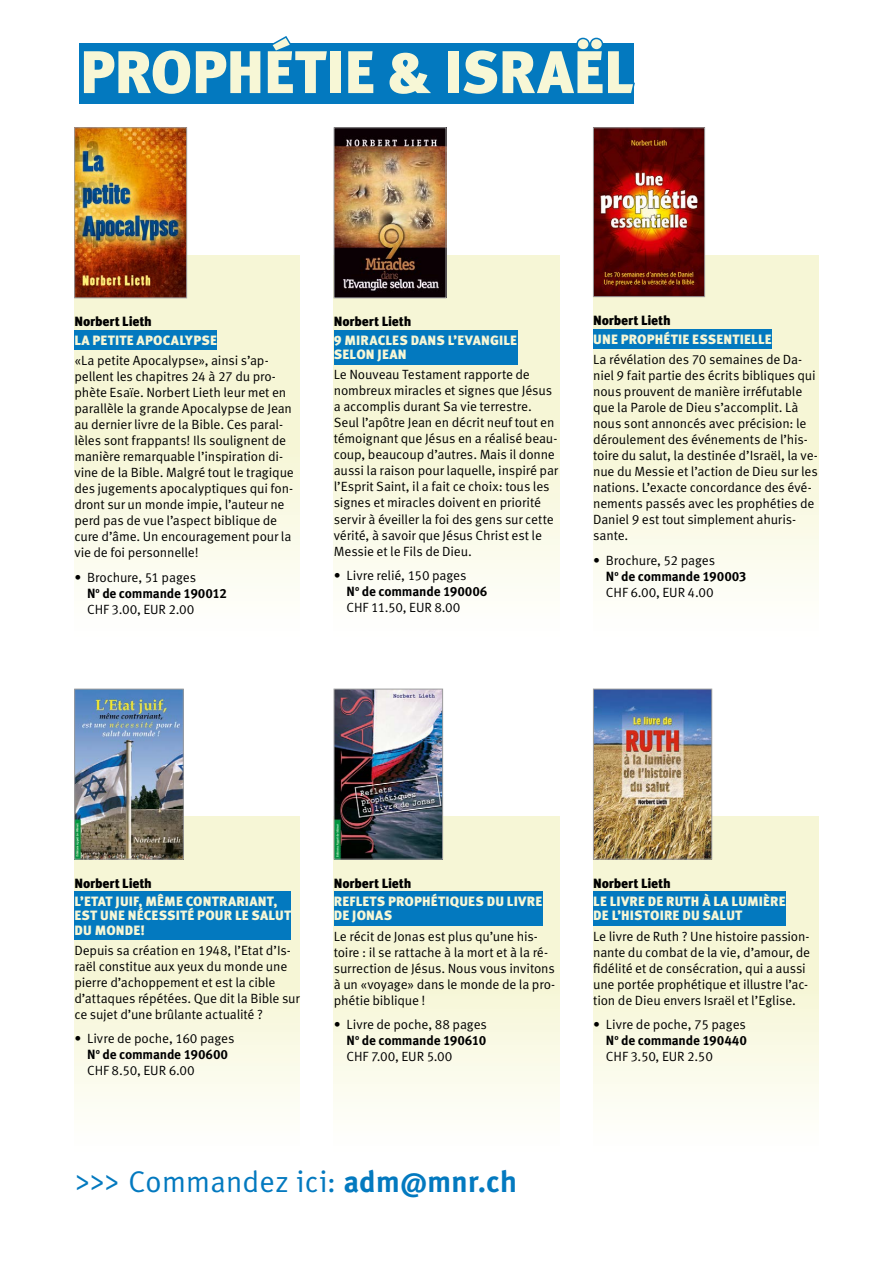
<style>
.page{position:relative;width:893px;height:1263px;background:#fff}
.page>*{position:absolute;margin:0;border:0;box-sizing:border-box;transform-origin:0 0}
.t1{font:900 60px "Meta OT";letter-spacing:-.005em;color:#f7f7d6}
.t2{font:30px "Meta Correspondence OT";letter-spacing:-.015em;color:#0379bf}
.t3{font:900 13.5px/14.1px "Meta OT";letter-spacing:.015em;color:#f7f7d6}
.t4{font:13.35px/16px "Meta OT Norm";letter-spacing:-.015em;color:#000}
.t5{font:700 13.35px "Meta OT";letter-spacing:-.015em;color:#000}
.t6{font:900 13.35px "Meta OT";letter-spacing:-.01em;color:#000}
.s1{font-weight:700}
</style>
<div class="page">
<div style="left:74px;top:255px;width:226px;height:383px;background:linear-gradient(to bottom,#f4f4cc,#fdfdf5)"></div>
<div style="left:334px;top:816px;width:225px;height:336px;background:linear-gradient(to bottom,#ecf0cb,#fefdf5)"></div>
<div style="left:74px;top:816px;width:226px;height:336px;background:linear-gradient(to bottom,#f4f4cc,#fdfdf5)"></div>
<div style="left:593px;top:816px;width:226px;height:336px;background:linear-gradient(to bottom,#f4f4cc,#fdfdf5)"></div>
<div style="left:334px;top:255px;width:225px;height:383px;background:linear-gradient(to bottom,#f3f3cb,#fdfdf5)"></div>
<div style="left:593px;top:255px;width:226px;height:383px;background:linear-gradient(to bottom,#f4f3cb,#fdfdf5)"></div>
<img style="left:76px;top:130px;width:109px;height:166px">
<div style="left:74px;top:128px;width:113px;height:170px;border:1px solid #9c9c9d"></div>
<div style="left:74px;top:330px;width:143px;height:20px;background:#0379bf"></div>
<img style="left:336px;top:130px;width:108px;height:166px">
<div style="left:334px;top:128px;width:112px;height:170px;border:1px solid #9c9c9d"></div>
<div style="left:334px;top:330px;width:183px;height:34px;background:#0379bf"></div>
<img style="left:595px;top:130px;width:108px;height:165px">
<div style="left:593px;top:128px;width:112px;height:169px;border:1px solid #9c9c9d"></div>
<div style="left:593px;top:329px;width:179px;height:20px;background:#0379bf"></div>
<img style="left:76px;top:691px;width:106px;height:166px">
<div style="left:74px;top:689px;width:110px;height:170px;border:1px solid #9c9c9d"></div>
<div style="left:74px;top:892px;width:217px;height:48px;background:#0379bf"></div>
<img style="left:336px;top:691px;width:105px;height:166px">
<div style="left:334px;top:689px;width:109px;height:170px;border:1px solid #9c9c9d"></div>
<div style="left:334px;top:892px;width:208px;height:34px;background:#0379bf"></div>
<img style="left:595px;top:691px;width:115px;height:166px">
<div style="left:593px;top:689px;width:119px;height:170px;border:1px solid #9c9c9d"></div>
<div style="left:593px;top:892px;width:193px;height:34px;background:#0379bf"></div>
<div style="left:80px;top:44px;width:554px;height:60px;background:#0379bf"></div>
<svg style="left:81px;top:36px;width:249px;height:8px"></svg>
<svg style="left:459px;top:37px;width:176px;height:50px"></svg>
<svg style="left:594px;top:963px;width:6px;height:10px"></svg>
<h1 class="t1" style="left:80px;top:36px;width:555px">PROPHÉTIE &amp; ISRAËL</h1>
<p class="t6" style="left:74px;top:314px;width:79px">Norbert Lieth</p>
<p class="t3" style="left:74px;top:334px;width:144px">LA PETITE APOCALYPSE</p>
<p class="t4" style="left:74px;top:353px;width:221px">«La petite Apocalypse», ainsi s’ap&shy;pellent les chapitres 24 à 27 du pro&shy;phète Esaïe. Norbert Lieth leur met en parallèle la grande Apocalypse de Jean au dernier livre de la Bible. Ces paral&shy;lèles sont frappants! Ils soulignent de manière remarquable l’inspiration di&shy;vine de la Bible. Malgré tout le tragique des jugements apocalyptiques qui fon&shy;dront sur un monde impie, l’auteur ne perd pas de vue l’aspect biblique de cure d’âme. Un encouragement pour la vie de foi personnelle!</p>
<p class="t4" style="left:74px;top:569px;width:123px">• Brochure, 51 pages</p>
<p class="t5" style="left:87px;top:585px;width:141px">N<sup>o</sup> de commande 190012</p>
<p class="t4" style="left:87px;top:601px;width:109px">CHF 3.00, EUR 2.00</p>
<p class="t6" style="left:334px;top:314px;width:79px">Norbert Lieth</p>
<p class="t3" style="left:334px;top:334px;width:185px">9 MIRACLES DANS L’EVANGILE<br>SELON JEAN</p>
<p class="t4" style="left:334px;top:367px;width:226px">Le Nouveau Testament rapporte de nombreux miracles et signes que Jésus a accomplis durant Sa vie terrestre.<br>Seul l’apôtre Jean en décrit neuf tout en témoignant que Jésus en a réalisé beau&shy;coup, beaucoup d’autres. Mais il donne aussi la raison pour laquelle, inspiré par l’Esprit Saint, il a fait ce choix: tous les signes et miracles doivent en priorité servir à éveiller la foi des gens sur cette vérité, à savoir que Jésus Christ est le Messie et le Fils de Dieu.</p>
<p class="t4" style="left:334px;top:568px;width:134px">• Livre relié, 150 pages</p>
<p class="t5" style="left:347px;top:583px;width:142px">N<sup>o</sup> de commande 190006</p>
<p class="t4" style="left:347px;top:600px;width:115px">CHF 11.50, EUR 8.00</p>
<p class="t6" style="left:593px;top:312px;width:79px">Norbert Lieth</p>
<p class="t3" style="left:593px;top:332px;width:180px">UNE PROPHÉTIE ESSENTIELLE</p>
<p class="t4" style="left:593px;top:351px;width:226px">La révélation des 70 semaines de Da&shy;niel 9 fait partie des écrits bibliques qui nous prouvent de manière irréfutable que la Parole de Dieu s’accomplit. Là nous sont annoncés avec précision: le déroulement des événements de l’his&shy;toire du salut, la destinée d’Israël, la ve&shy;nue du Messie et l’action de Dieu sur les nations. L’exacte concordance des évé&shy;nements passés avec les prophéties de Daniel 9 est tout simplement ahuris&shy;sante.</p>
<p class="t4" style="left:593px;top:552px;width:123px">• Brochure, 52 pages</p>
<p class="t5" style="left:606px;top:568px;width:142px">N<sup>o</sup> de commande 190003</p>
<p class="t4" style="left:606px;top:584px;width:109px">CHF 6.00, EUR 4.00</p>
<p class="t6" style="left:74px;top:875px;width:79px">Norbert Lieth</p>
<p class="t3" style="left:74px;top:895px;width:218px">L’ETAT JUIF, MÊME CONTRARIANT,<br>EST UNE NÉCESSITÉ POUR LE SALUT<br>DU MONDE!</p>
<p class="t4" style="left:74px;top:942px;width:227px">Depuis sa création en 1948, l’Etat d’Is&shy;raël constitue aux yeux du monde une pierre d’achoppement et est la cible d’attaques répétées. Que dit la Bible sur ce sujet d’une brûlante actualité ?</p>
<p class="t4" style="left:74px;top:1031px;width:162px">• Livre de poche, 160 pages</p>
<p class="t5" style="left:87px;top:1046px;width:142px">N<sup>o</sup> de commande 190600</p>
<p class="t4" style="left:87px;top:1063px;width:109px">CHF 8.50, EUR 6.00</p>
<p class="t6" style="left:334px;top:875px;width:79px">Norbert Lieth</p>
<p class="t3" style="left:334px;top:895px;width:210px">REFLETS PROPHÉTIQUES DU LIVRE<br>DE JONAS</p>
<p class="t4" style="left:334px;top:928px;width:223px">Le récit de Jonas est plus qu’une his&shy;toire : il se rattache à la mort et à la ré&shy;surrection de Jésus. Nous vous invitons à un «voyage» dans le monde de la pro&shy;phétie biblique !</p>
<p class="t4" style="left:334px;top:1017px;width:155px">• Livre de poche, 88 pages</p>
<p class="t5" style="left:347px;top:1032px;width:141px">N<sup>o</sup> de commande 190610</p>
<p class="t4" style="left:347px;top:1049px;width:107px">CHF 7.00, EUR 5.00</p>
<h2 class="t2" style="left:74px;top:1164px;width:444px">&gt;&gt;&gt; Commandez ici: <span class="s1">adm@mnr.ch</span></h2>
<p class="t6" style="left:593px;top:875px;width:79px">Norbert Lieth</p>
<p class="t3" style="left:593px;top:895px;width:194px">LE LIVRE DE RUTH À LA LUMIÈRE<br>DE L’HISTOIRE DU SALUT</p>
<p class="t4" style="left:593px;top:928px;width:218px">Le livre de Ruth ? Une histoire passion-</p>
<p class="t4" style="left:593px;top:944px;width:218px">nante du combat de la vie, d’amour, de</p>
<p class="t4" style="left:601px;top:960px;width:207px">délité et de consécration, qui a aussi</p>
<p class="t4" style="left:593px;top:976px;width:216px">une portée prophétique et illustre l’ac-</p>
<p class="t4" style="left:593px;top:992px;width:204px">tion de Dieu envers Israël et l’Eglise.</p>
<p class="t4" style="left:593px;top:1017px;width:154px">• Livre de poche, 75 pages</p>
<p class="t5" style="left:606px;top:1032px;width:143px">N<sup>o</sup> de commande 190440</p>
<p class="t4" style="left:606px;top:1049px;width:108px">CHF 3.50, EUR 2.50</p>
</div>
